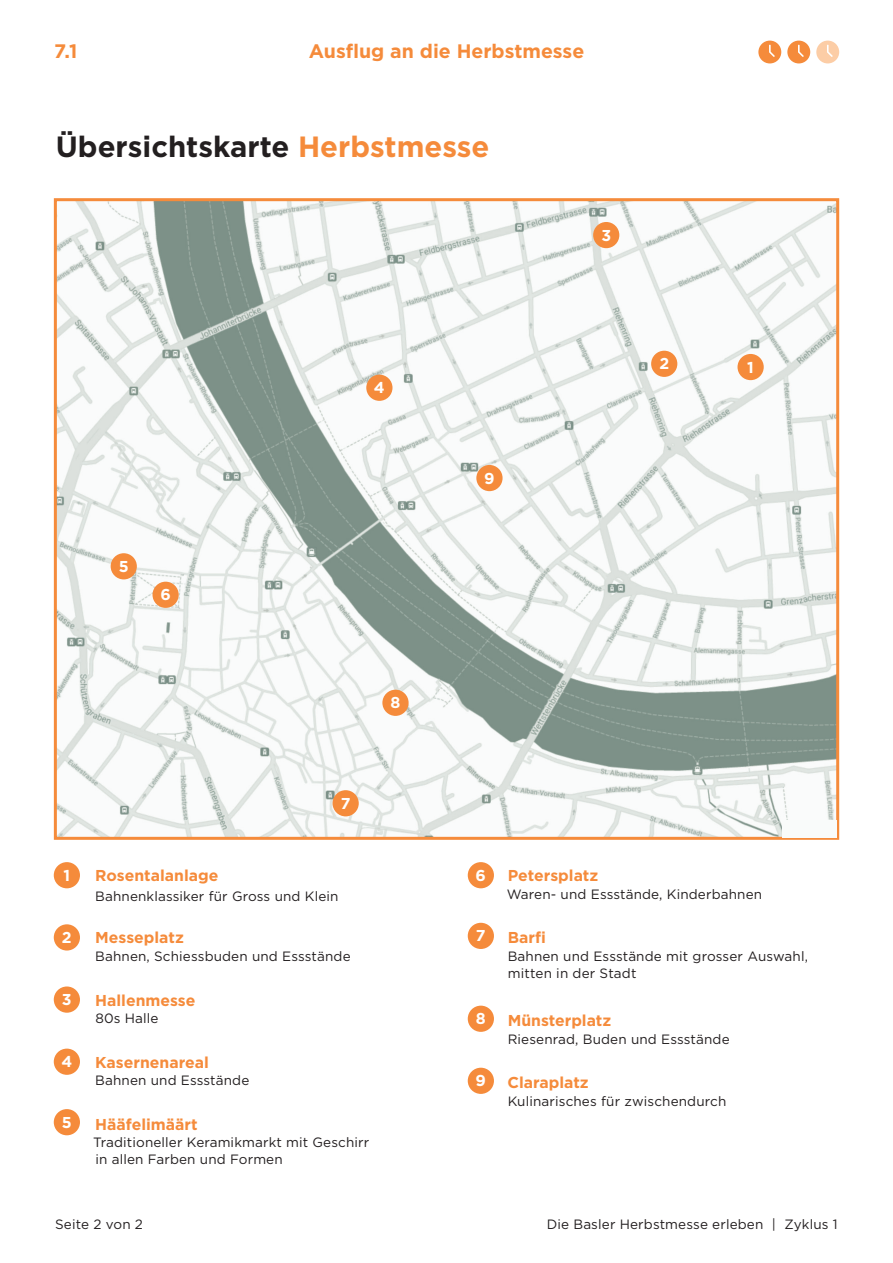
<style>
.page{position:relative;width:893px;height:1263px;background:#fff}
.page>*{position:absolute;margin:0;border:0;box-sizing:border-box;transform-origin:0 0}
._7__Grösser_Subtitle{font:700 29.25px "Gotham";color:#231f20}
._1__Kategorie__Bold{font:700 19.5px "Gotham";color:#f58b3b}
._4__Lauftext__Book{font:700 15.75px "Gotham";color:#f58b3b}
._4__Lauftext__Book-2{font:700 15.75px "Gotham";color:#fff}
._5__Kleine_Schrift{font:13.5px/17.2px "Gotham";letter-spacing:.01em;color:#231f20}
.s1{color:#f58b3b}
</style>
<div class="page">
<svg style="left:758px;top:41px;width:23px;height:22px"></svg>
<svg style="left:787px;top:41px;width:23px;height:22px"></svg>
<svg style="left:816px;top:41px;width:23px;height:22px"></svg>
<div style="left:54px;top:862px;width:26px;height:26px;background:#f58b3b;border-radius:50%"></div>
<div style="left:468px;top:862px;width:26px;height:26px;background:#f58b3b;border-radius:50%"></div>
<div style="left:468px;top:923px;width:26px;height:26px;background:#f58b3b;border-radius:50%"></div>
<div style="left:468px;top:1006px;width:26px;height:26px;background:#f58b3b;border-radius:50%"></div>
<div style="left:468px;top:1068px;width:26px;height:26px;background:#f58b3b;border-radius:50%"></div>
<div style="left:54px;top:924px;width:26px;height:26px;background:#f58b3b;border-radius:50%"></div>
<div style="left:54px;top:986px;width:26px;height:27px;background:#f58b3b;border-radius:50%"></div>
<div style="left:54px;top:1048px;width:26px;height:27px;background:#f58b3b;border-radius:50%"></div>
<div style="left:54px;top:1109px;width:26px;height:26px;background:#f58b3b;border-radius:50%"></div>
<img style="left:58px;top:202px;width:777px;height:634px">
<div style="left:54px;top:198px;width:785px;height:642px;border:3px solid #f58b3b"></div>
<div style="left:737px;top:354px;width:27px;height:26px;background:#f58b3b;border-radius:50%"></div>
<div style="left:153px;top:582px;width:26px;height:26px;background:#f58b3b;border-radius:50%"></div>
<div style="left:111px;top:553px;width:26px;height:26px;background:#f58b3b;border-radius:50%"></div>
<div style="left:333px;top:790px;width:26px;height:26px;background:#f58b3b;border-radius:50%"></div>
<div style="left:382px;top:690px;width:27px;height:26px;background:#f58b3b;border-radius:50%"></div>
<div style="left:651px;top:351px;width:26px;height:26px;background:#f58b3b;border-radius:50%"></div>
<div style="left:593px;top:222px;width:26px;height:26px;background:#f58b3b;border-radius:50%"></div>
<div style="left:366px;top:375px;width:26px;height:26px;background:#f58b3b;border-radius:50%"></div>
<div style="left:782px;top:820px;width:55px;height:17px;background:#f9fbfa"></div>
<div style="left:476px;top:465px;width:27px;height:26px;background:#f58b3b;border-radius:50%"></div>
<p class="_1__Kategorie__Bold" style="left:54px;top:38px;width:24px">7.1</p>
<h2 class="_1__Kategorie__Bold" style="left:309px;top:38px;width:277px">Ausflug an die Herbstmesse</h2>
<p class="_7__Grösser_Subtitle" style="left:56px;top:127px;width:435px">Übersichtskarte <span class="s1">Herbstmesse</span></p>
<p class="_4__Lauftext__Book-2" style="left:601px;top:225px;width:11px">3</p>
<p class="_4__Lauftext__Book-2" style="left:119px;top:556px;width:11px">5</p>
<p class="_4__Lauftext__Book-2" style="left:160px;top:584px;width:12px">6</p>
<p class="_4__Lauftext__Book-2" style="left:374px;top:377px;width:12px">4</p>
<p class="_4__Lauftext__Book-2" style="left:484px;top:468px;width:12px">9</p>
<p class="_4__Lauftext__Book-2" style="left:659px;top:353px;width:11px">2</p>
<p class="_4__Lauftext__Book-2" style="left:747px;top:357px;width:8px">1</p>
<p class="_4__Lauftext__Book-2" style="left:391px;top:692px;width:11px">8</p>
<p class="_4__Lauftext__Book-2" style="left:341px;top:793px;width:11px">7</p>
<p class="_4__Lauftext__Book-2" style="left:64px;top:865px;width:8px">1</p>
<p class="_4__Lauftext__Book-2" style="left:476px;top:865px;width:12px">6</p>
<p class="_4__Lauftext__Book" style="left:95px;top:865px;width:125px">Rosentalanlage</p>
<p class="_5__Kleine_Schrift" style="left:95px;top:887px;width:245px">Bahnenklassiker für Gross und Klein</p>
<p class="_4__Lauftext__Book" style="left:508px;top:865px;width:92px">Petersplatz</p>
<p class="_5__Kleine_Schrift" style="left:507px;top:885px;width:257px">Waren- und Essstände, Kinderbahnen</p>
<p class="_4__Lauftext__Book-2" style="left:62px;top:927px;width:11px">2</p>
<p class="_4__Lauftext__Book" style="left:95px;top:927px;width:90px">Messeplatz</p>
<p class="_5__Kleine_Schrift" style="left:95px;top:947px;width:257px">Bahnen, Schiessbuden und Essstände</p>
<p class="_4__Lauftext__Book-2" style="left:476px;top:925px;width:11px">7</p>
<p class="_4__Lauftext__Book" style="left:508px;top:927px;width:40px">Barfi</p>
<p class="_5__Kleine_Schrift" style="left:508px;top:947px;width:302px">Bahnen und Essstände mit grosser Auswahl, mitten in der Stadt</p>
<p class="_4__Lauftext__Book-2" style="left:62px;top:989px;width:11px">3</p>
<p class="_4__Lauftext__Book-2" style="left:61px;top:1051px;width:12px">4</p>
<p class="_4__Lauftext__Book-2" style="left:62px;top:1112px;width:11px">5</p>
<p class="_4__Lauftext__Book" style="left:95px;top:989px;width:102px">Hallenmesse</p>
<p class="_5__Kleine_Schrift" style="left:95px;top:1009px;width:65px">80s Halle</p>
<p class="_4__Lauftext__Book" style="left:508px;top:1010px;width:105px">Münsterplatz</p>
<p class="_5__Kleine_Schrift" style="left:508px;top:1030px;width:223px">Riesenrad, Buden und Essstände</p>
<p class="_4__Lauftext__Book" style="left:95px;top:1052px;width:115px">Kasernenareal</p>
<p class="_5__Kleine_Schrift" style="left:95px;top:1071px;width:156px">Bahnen und Essstände</p>
<p class="_4__Lauftext__Book" style="left:508px;top:1072px;width:83px">Claraplatz</p>
<p class="_5__Kleine_Schrift" style="left:508px;top:1092px;width:220px">Kulinarisches für zwischendurch</p>
<p class="_4__Lauftext__Book" style="left:95px;top:1114px;width:104px">Hääfelimäärt</p>
<p class="_5__Kleine_Schrift" style="left:93px;top:1133px;width:278px">Traditioneller Keramikmarkt mit Geschirr in allen Farben und Formen</p>
<p class="_4__Lauftext__Book-2" style="left:476px;top:1008px;width:11px">8</p>
<p class="_4__Lauftext__Book-2" style="left:476px;top:1070px;width:12px">9</p>
<p class="_5__Kleine_Schrift" style="left:55px;top:1215px;width:89px">Seite 2 von 2</p>
<p class="_5__Kleine_Schrift" style="left:547px;top:1215px;width:292px">Die Basler Herbstmesse erleben | Zyklus 1</p>
</div>
